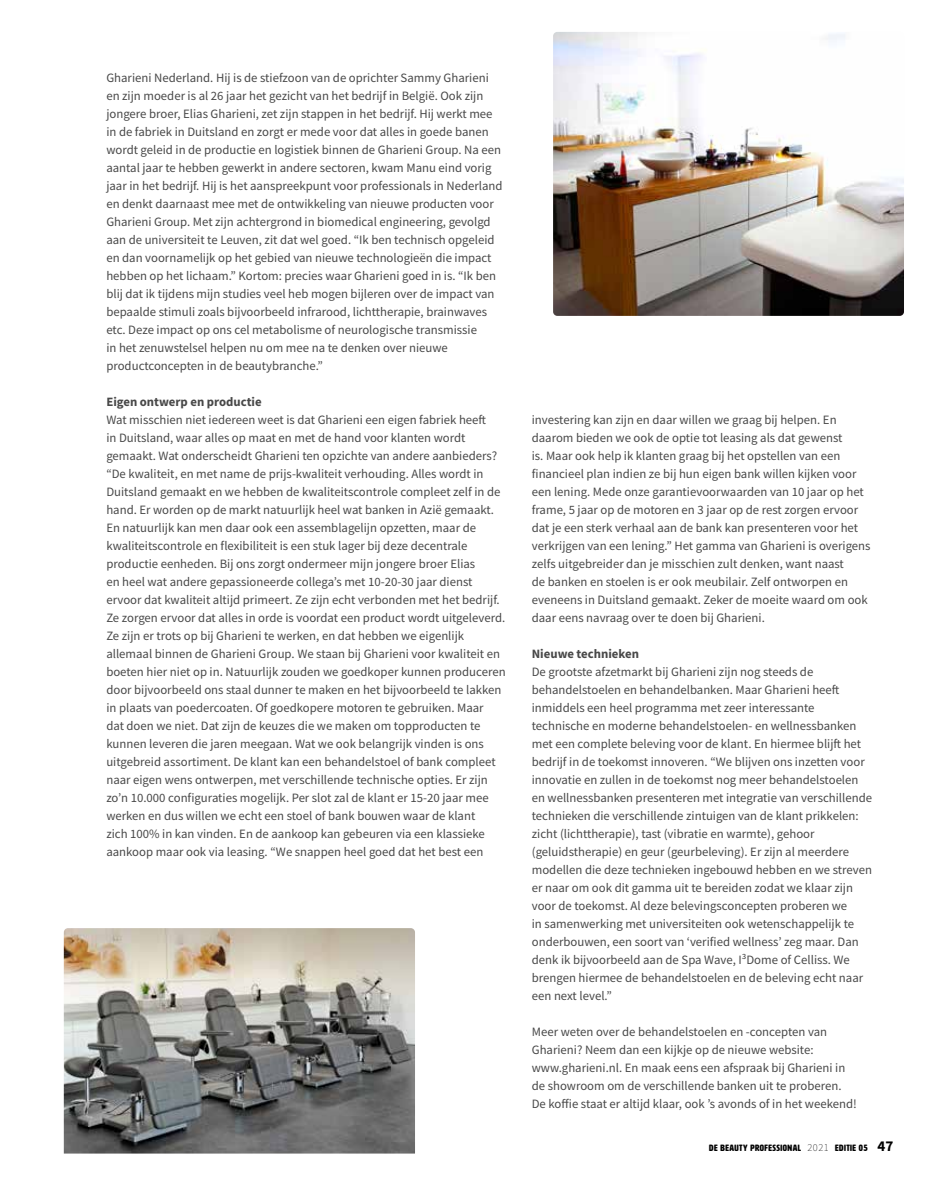
<style>
.page{position:relative;width:936px;height:1191px;background:#fff}
.page>*{position:absolute;margin:0;border:0;box-sizing:border-box;transform-origin:0 0}
.t1{font:12.75px/18px "Source Sans Pro";color:#484848}
.t2{font:700 12.75px "Source Sans Pro";color:#484848}
.t3{font:9px "HWT Artz";letter-spacing:.05em;color:#000}
.s1{font-family:"Source Sans Pro";font-weight:200;font-size:10.5px}
.s2{font-family:"Source Sans Pro";font-weight:700;font-size:15px}
</style>
<div class="page">
<img style="left:553px;top:32px;width:350px;height:284px">
<img style="left:64px;top:928px;width:351px;height:225px">
<p class="t1" style="left:106px;top:69px;width:398px">Gharieni Nederland. Hij is de stiefzoon van de oprichter Sammy Gharieni en zijn moeder is al 26 jaar het gezicht van het bedrijf in België. Ook zijn jongere broer, Elias Gharieni, zet zijn stappen in het bedrijf. Hij werkt mee in de fabriek in Duitsland en zorgt er mede voor dat alles in goede banen wordt geleid in de productie en logistiek binnen de Gharieni Group. Na een aantal jaar te hebben gewerkt in andere sectoren, kwam Manu eind vorig jaar in het bedrijf. Hij is het aanspreekpunt voor professionals in Nederland en denkt daarnaast mee met de ontwikkeling van nieuwe producten voor Gharieni Group. Met zijn achtergrond in biomedical engineering, gevolgd aan de universiteit te Leuven, zit dat wel goed. “Ik ben technisch opgeleid en dan voornamelijk op het gebied van nieuwe technologieën die impact hebben op het lichaam.” Kortom: precies waar Gharieni goed in is. “Ik ben blij dat ik tijdens mijn studies veel heb mogen bijleren over de impact van bepaalde stimuli zoals bijvoorbeeld infrarood, lichttherapie, brainwaves etc. Deze impact op ons cel metabolisme of neurologische transmissie<br>in het zenuwstelsel helpen nu om mee na te denken over nieuwe productconcepten in de beautybranche.”</p>
<p class="t2" style="left:106px;top:393px;width:157px">Eigen ontwerp en productie</p>
<p class="t1" style="left:106px;top:411px;width:401px">Wat misschien niet iedereen weet is dat Gharieni een eigen fabriek heeft<br>in Duitsland, waar alles op maat en met de hand voor klanten wordt gemaakt. Wat onderscheidt Gharieni ten opzichte van andere aanbieders? “De kwaliteit, en met name de prijs-kwaliteit verhouding. Alles wordt in Duitsland gemaakt en we hebben de kwaliteitscontrole compleet zelf in de hand. Er worden op de markt natuurlijk heel wat banken in Azië gemaakt.<br>En natuurlijk kan men daar ook een assemblagelijn opzetten, maar de kwaliteitscontrole en flexibiliteit is een stuk lager bij deze decentrale productie eenheden. Bij ons zorgt ondermeer mijn jongere broer Elias<br>en heel wat andere gepassioneerde collega’s met 10-20-30 jaar dienst ervoor dat kwaliteit altijd primeert. Ze zijn echt verbonden met het bedrijf.<br>Ze zorgen ervoor dat alles in orde is voordat een product wordt uitgeleverd.<br>Ze zijn er trots op bij Gharieni te werken, en dat hebben we eigenlijk allemaal binnen de Gharieni Group. We staan bij Gharieni voor kwaliteit en boeten hier niet op in. Natuurlijk zouden we goedkoper kunnen produceren door bijvoorbeeld ons staal dunner te maken en het bijvoorbeeld te lakken in plaats van poedercoaten. Of goedkopere motoren te gebruiken. Maar<br>dat doen we niet. Dat zijn de keuzes die we maken om topproducten te kunnen leveren die jaren meegaan. Wat we ook belangrijk vinden is ons uitgebreid assortiment. De klant kan een behandelstoel of bank compleet naar eigen wens ontwerpen, met verschillende technische opties. Er zijn zo’n 10.000 configuraties mogelijk. Per slot zal de klant er 15-20 jaar mee werken en dus willen we echt een stoel of bank bouwen waar de klant<br>zich 100% in kan vinden. En de aankoop kan gebeuren via een klassieke aankoop maar ook via leasing. “We snappen heel goed dat het best een</p>
<p class="t1" style="left:531px;top:410px;width:340px">investering kan zijn en daar willen we graag bij helpen. En daarom bieden we ook de optie tot leasing als dat gewenst<br>is. Maar ook help ik klanten graag bij het opstellen van een financieel plan indien ze bij hun eigen bank willen kijken voor een lening. Mede onze garantievoorwaarden van 10 jaar op het frame, 5 jaar op de motoren en 3 jaar op de rest zorgen ervoor dat je een sterk verhaal aan de bank kan presenteren voor het verkrijgen van een lening.” Het gamma van Gharieni is overigens zelfs uitgebreider dan je misschien zult denken, want naast<br>de banken en stoelen is er ook meubilair. Zelf ontworpen en eveneens in Duitsland gemaakt. Zeker de moeite waard om ook daar eens navraag over te doen bij Gharieni.</p>
<p class="t2" style="left:531px;top:645px;width:109px">Nieuwe technieken</p>
<p class="t1" style="left:531px;top:663px;width:342px">De grootste afzetmarkt bij Gharieni zijn nog steeds de behandelstoelen en behandelbanken. Maar Gharieni heeft inmiddels een heel programma met zeer interessante technische en moderne behandelstoelen- en wellnessbanken met een complete beleving voor de klant. En hiermee blijft het bedrijf in de toekomst innoveren. “We blijven ons inzetten voor innovatie en zullen in de toekomst nog meer behandelstoelen en wellnessbanken presenteren met integratie van verschillende technieken die verschillende zintuigen van de klant prikkelen: zicht (lichttherapie), tast (vibratie en warmte), gehoor (geluidstherapie) en geur (geurbeleving). Er zijn al meerdere modellen die deze technieken ingebouwd hebben en we streven er naar om ook dit gamma uit te bereiden zodat we klaar zijn voor de toekomst. Al deze belevingsconcepten proberen we<br>in samenwerking met universiteiten ook wetenschappelijk te onderbouwen, een soort van ‘verified wellness’ zeg maar. Dan denk ik bijvoorbeeld aan de Spa Wave, I³Dome of Celliss. We brengen hiermee de behandelstoelen en de beleving echt naar een next level.”</p>
<p class="t1" style="left:531px;top:1023px;width:326px">Meer weten over de behandelstoelen en -concepten van Gharieni? Neem dan een kijkje op de nieuwe website: www.gharieni.nl. En maak eens een afspraak bij Gharieni in de showroom om de verschillende banken uit te proberen.<br>De koffie staat er altijd klaar, ook ’s avonds of in het weekend!</p>
<p class="t3" style="left:709px;top:1143px;width:186px">DE BEAUTY PROFESSIONAL <span class="s1">2021</span> EDITIE 05 <span class="s2">47</span></p>
</div>
